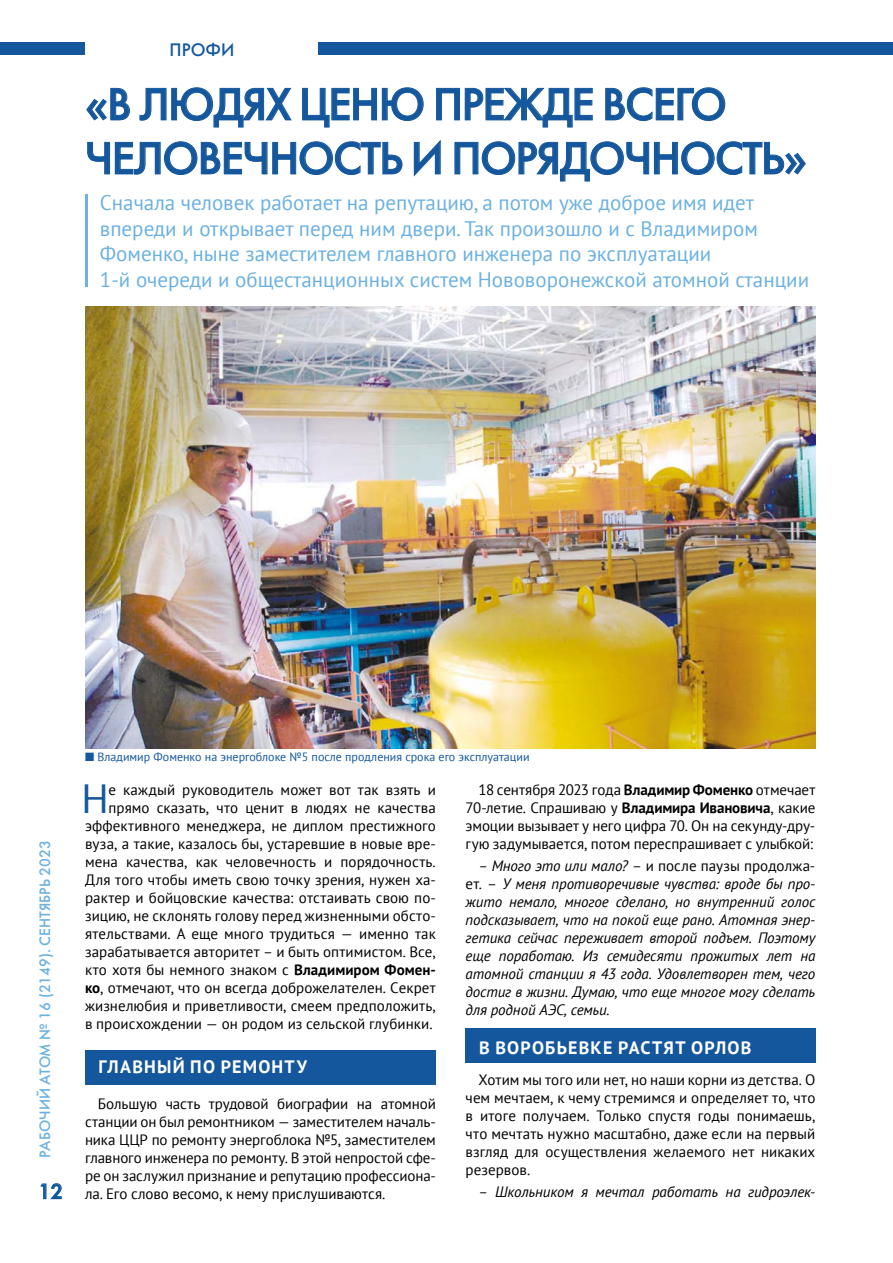
<style>
.page{position:relative;width:893px;height:1263px;background:#fff}
.page>*{position:absolute;margin:0;border:0;box-sizing:border-box;transform-origin:0 0}
.ЗАГОЛОВОК{font:45px/54px "Futuris C";letter-spacing:-.03em;color:#14579d}
.Буквица{font:40.65px "PT Sans";color:#14579d}
.ВРЕЗ{font:21px/25.5px "PT Sans";color:#6bb1e2}
.t1{font:21px "Futuris C";color:#0b569d}
.ОСНОВНОЙ_ТЕКСТ{font:700 18px "PT Sans";letter-spacing:.065em;color:#fff}
.Буквица-2{font:700 18px "PT Sans";letter-spacing:.07em;color:#fff}
.t2{font:18px "Futuris C";color:#14579d}
.ОСНОВНОЙ_ТЕКСТ-2{font:15px/18px "PT Sans";color:#000;text-align:justify}
.Буквица-3{font:15px/18px "PT Sans";letter-spacing:.005em;color:#000;text-align:right}
.ОСНОВНОЙ_ТЕКСТ-3{font:italic 15px/18px "PT Sans";letter-spacing:-.01em;color:#000;text-align:justify}
.t3{font:15px "Futuris C";color:#6bb1e2}
.ОСНОВНОЙ_ТЕКСТ-4{font:12px "PT Sans";color:#14579d}
.s1{font-family:"Dixieland Normal"}
.s2{font-weight:700}
.s3{font-style:normal}
</style>
<div class="page">
<div style="left:0;top:43px;width:85px;height:12px;background:#14579d"></div>
<div style="left:319px;top:43px;width:574px;height:12px;background:#14579d"></div>
<svg style="left:40px;top:1183px;width:22px;height:17px"></svg>
<div style="left:85px;top:1050px;width:350px;height:35px;background:#14579d"></div>
<div style="left:465px;top:1028px;width:350px;height:35px;background:#14579d"></div>
<svg style="left:86px;top:88px;width:44px;height:33px"></svg>
<svg style="left:139px;top:87px;width:153px;height:41px"></svg>
<svg style="left:302px;top:87px;width:122px;height:41px"></svg>
<svg style="left:436px;top:88px;width:157px;height:40px"></svg>
<svg style="left:605px;top:87px;width:120px;height:34px"></svg>
<svg style="left:87px;top:141px;width:316px;height:34px"></svg>
<svg style="left:414px;top:140px;width:27px;height:36px"></svg>
<svg style="left:454px;top:141px;width:352px;height:41px"></svg>
<hr style="left:85px;top:195px;width:2px;height:92px;background:#6bb1e2">
<img style="left:85px;top:306px;width:730px;height:442px">
<p class="t2" style="left:170px;top:39px;width:66px">ПРОФИ</p>
<p class="ЗАГОЛОВОК" style="left:85px;top:77px;width:723px">«В ЛЮДЯХ ЦЕНЮ ПРЕЖДЕ ВСЕГО<br>ЧЕЛОВЕЧНОСТЬ И ПОРЯДОЧНОСТЬ»</p>
<p class="ВРЕЗ" style="left:100px;top:190px;width:711px">Сначала человек работает на репутацию, а потом уже доброе имя идет впереди и открывает перед ним двери. Так произошло и с Владимиром Фоменко, ныне заместителем главного инженера по эксплуатации<br>1-й очереди и общестанционных систем Нововоронежской атомной станции</p>
<p class="t3" style="left:36px;top:1158px;width:319px;rotate:-90deg">РАБОЧИЙ АТОМ № 16 (2149). СЕНТЯБРЬ 2023</p>
<h3 class="t1" style="left:38px;top:1179px;width:26px">12</h3>
<p class="ОСНОВНОЙ_ТЕКСТ-4" style="left:85px;top:749px;width:446px"><span class="s1">n</span> Владимир Фоменко на энергоблоке №5 после продления срока его эксплуатации</p>
<p class="Буквица" style="left:82px;top:772px;width:29px">Н</p>
<p class="ОСНОВНОЙ_ТЕКСТ-2" style="left:466px;top:780px;width:351px;text-indent:13px">18 сентября 2023 года <span class="s2">Владимир Фоменко</span> отмечает 70-летие. Спрашиваю у <span class="s2">Владимира Ивановича</span>, какие эмоции вызывает у него цифра 70. Он на секунду-дру&shy;гую задумывается, потом переспрашивает с улыбкой:</p>
<p class="ОСНОВНОЙ_ТЕКСТ-3" style="left:466px;top:856px;width:351px;text-indent:13px">– Много это или мало? <span class="s3">– и после паузы продолжа&shy;ет. –</span> У меня противоречивые чувства: вроде бы про&shy;жито немало, многое сделано, но внутренний голос подсказывает, что на покой еще рано. Атомная энер&shy;гетика сейчас переживает второй подъем. Поэтому еще поработаю. Из семидесяти прожитых лет на атомной станции я 43 года. Удовлетворен тем, чего достиг в жизни. Думаю, что еще многое могу сделать для родной АЭС, семьи.</p>
<p class="ОСНОВНОЙ_ТЕКСТ" style="left:479px;top:1035px;width:274px">В ВОРОБЬЕВКЕ РАСТЯТ ОРЛОВ</p>
<p class="ОСНОВНОЙ_ТЕКСТ-2" style="left:466px;top:1070px;width:351px;text-indent:13px">Хотим мы того или нет, но наши корни из детства. О чем мечтаем, к чему стремимся и определяет то, что в итоге получаем. Только спустя годы понимаешь, что мечтать нужно масштабно, даже если на первый взгляд для осуществления желаемого нет никаких резервов.</p>
<p class="ОСНОВНОЙ_ТЕКСТ-3" style="left:478px;top:1182px;width:338px">– Школьником я мечтал работать на гидроэлек-</p>
<p class="Буквица-3" style="left:85px;top:780px;width:352px">е каждый руководитель может вот так взять и прямо сказать, что ценит в людях не качества эффективного менеджера, не диплом престижного вуза, а такие, казалось бы, устаревшие в новые вре&shy;мена качества, как человечность и порядочность.<br>Для того чтобы иметь свою точку зрения, нужен ха&shy;рактер и бойцовские качества: отстаивать свою по&shy;зицию, не склонять голову перед жизненными обсто&shy;ятельствами. А еще много трудиться — именно так зарабатывается авторитет – и быть оптимистом. Все, кто хотя бы немного знаком с <span class="s2">Владимиром Фомен&shy;ко</span>, отмечают, что он всегда доброжелателен. Секрет жизнелюбия и приветливости, смеем предположить, в происхождении — он родом из сельской глубинки.</p>
<p class="Буквица-2" style="left:99px;top:1055px;width:210px">ГЛАВНЫЙ ПО РЕМОНТУ</p>
<p class="ОСНОВНОЙ_ТЕКСТ-2" style="left:85px;top:1094px;width:352px;text-indent:13px">Большую часть трудовой биографии на атомной станции он был ремонтником — заместителем началь&shy;ника ЦЦР по ремонту энергоблока №5, заместителем главного инженера по ремонту. В этой непростой сфе&shy;ре он заслужил признание и репутацию профессиона&shy;ла. Его слово весомо, к нему прислушиваются.</p>
</div>
